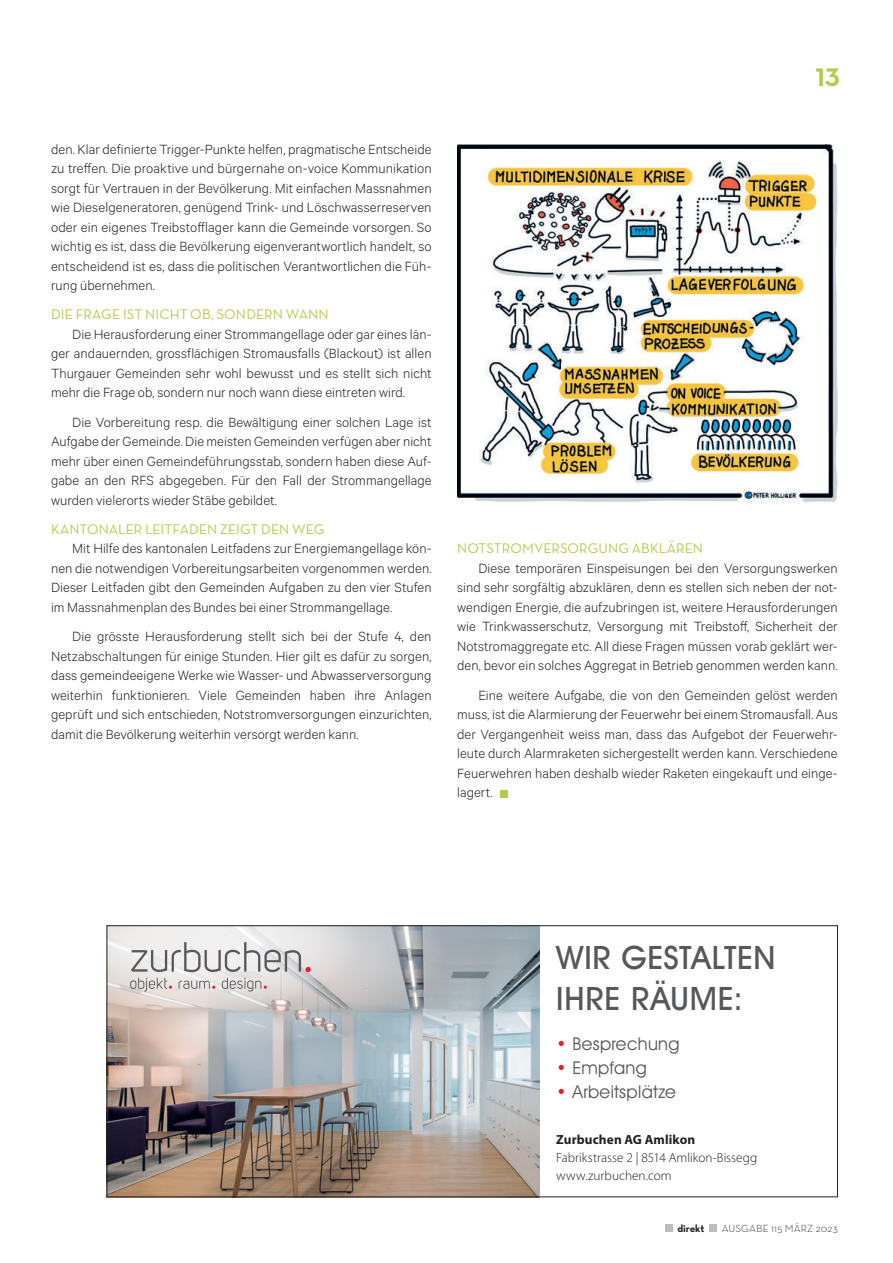
<style>
.page{position:relative;width:893px;height:1263px;background:#fff}
.page>*{position:absolute;margin:0;border:0;box-sizing:border-box;transform-origin:0 0}
.t1{font:500 32.4px/41.2px "Avant Garde IT Cby BT";letter-spacing:.02em;color:#57585a}
.t2{font:25.8px "Neutra Text Bold Alt";color:#b7c94c}
.t3{font:17.7px "Avant Garde IT Cby BT";letter-spacing:.02em;color:#57585a}
.t4{font:300 15px/19.5px "Calibre";letter-spacing:.005em;color:#231f20;text-align:justify}
.t5{font:14.25px "Neutra Text";color:#b7c94c}
.t6{font:300 13.2px/17.7px "Myriad Pro";color:#231f20}
.t7{font:700 13.2px "Myriad Pro";letter-spacing:.01em;color:#231f20}
.t8{font:300 10.5px "Neutra Text";letter-spacing:.015em;color:#231f20}
.t9{font:700 10.5px "Neutra Text";color:#231f20}
.s1{color:#ee1d23}
</style>
<div class="page">
<div style="left:665px;top:1224px;width:7px;height:8px;background:#bcbdc0"></div>
<div style="left:709px;top:1224px;width:8px;height:8px;background:#bcbdc0"></div>
<img style="left:109px;top:927px;width:430px;height:268px">
<svg style="left:109px;top:927px;width:339px;height:122px;background:#c9c8c9"></svg>
<div style="left:107px;top:925px;width:731px;height:272px;border:1px solid #231f20"></div>
<div style="left:500px;top:790px;width:7px;height:7px;background:#b7c94c"></div>
<img style="left:457px;top:145px;width:381px;height:357px">
<p class="t4" style="left:51px;top:139px;width:382px">den. Klar definierte Trigger-Punkte helfen, pragmatische Entscheide zu treffen. Die proaktive und bürgernahe on-voice Kommunikation sorgt für Vertrauen in der Bevölkerung. Mit einfachen Massnahmen wie Dieselgeneratoren, genügend Trink- und Löschwasserreserven oder ein eigenes Treibstofflager kann die Gemeinde vorsorgen. So wichtig es ist, dass die Bevölkerung eigenverantwortlich handelt, so entscheidend ist es, dass die politischen Verantwortlichen die Füh&shy;rung übernehmen.</p>
<p class="t5" style="left:51px;top:306px;width:279px">DIE FRAGE IST NICHT OB, SONDERN WANN</p>
<p class="t4" style="left:51px;top:324px;width:382px;text-indent:21px">Die Herausforderung einer Strommangellage oder gar eines län&shy;ger andauernden, grossflächigen Stromausfalls (Blackout) ist allen Thurgauer Gemeinden sehr wohl bewusst und es stellt sich nicht mehr die Frage ob, sondern nur noch wann diese eintreten wird.</p>
<p class="t4" style="left:51px;top:412px;width:382px;text-indent:21px">Die Vorbereitung resp. die Bewältigung einer solchen Lage ist Aufgabe der Gemeinde. Die meisten Gemeinden verfügen aber nicht mehr über einen Gemeindeführungsstab, sondern haben diese Auf&shy;gabe an den RFS abgegeben. Für den Fall der Strommangellage wurden vielerorts wieder Stäbe gebildet.</p>
<p class="t5" style="left:51px;top:520px;width:275px">KANTONALER LEITFADEN ZEIGT DEN WEG</p>
<p class="t4" style="left:51px;top:538px;width:382px;text-indent:21px">Mit Hilfe des kantonalen Leitfadens zur Energiemangellage kön&shy;nen die notwendigen Vorbereitungsarbeiten vorgenommen werden.<br>Dieser Leitfaden gibt den Gemeinden Aufgaben zu den vier Stufen im Massnahmenplan des Bundes bei einer Strommangellage.</p>
<p class="t4" style="left:51px;top:626px;width:382px;text-indent:21px">Die grösste Herausforderung stellt sich bei der Stufe 4, den Netzabschaltungen für einige Stunden. Hier gilt es dafür zu sorgen, dass gemeindeeigene Werke wie Wasser- und Abwasserversorgung weiterhin funktionieren. Viele Gemeinden haben ihre Anlagen geprüft und sich entschieden, Notstromversorgungen einzurichten, damit die Bevölkerung weiterhin versorgt werden kann.</p>
<h2 class="t2" style="left:815px;top:61px;width:26px">13</h2>
<p class="t5" style="left:457px;top:540px;width:247px">NOTSTROMVERSORGUNG ABKLÄREN</p>
<p class="t4" style="left:457px;top:558px;width:382px;text-indent:21px">Diese temporären Einspeisungen bei den Versorgungswerken sind sehr sorgfältig abzuklären, denn es stellen sich neben der not&shy;wendigen Energie, die aufzubringen ist, weitere Herausforderungen wie Trinkwasserschutz, Versorgung mit Treibstoff, Sicherheit der Notstromaggregate etc. All diese Fragen müssen vorab geklärt wer&shy;den, bevor ein solches Aggregat in Betrieb genommen werden kann.</p>
<p class="t4" style="left:457px;top:685px;width:382px;text-indent:21px">Eine weitere Aufgabe, die von den Gemeinden gelöst werden muss, ist die Alarmierung der Feuerwehr bei einem Stromausfall. Aus der Vergangenheit weiss man, dass das Aufgebot der Feuerwehr&shy;leute durch Alarmraketen sichergestellt werden kann. Verschiedene Feuerwehren haben deshalb wieder Raketen eingekauft und einge&shy;lagert.</p>
<h1 class="t1" style="left:556px;top:936px;width:221px">WIR GESTALTEN<br>IHRE RÄUME:</h1>
<p class="t3" style="left:556px;top:1033px;width:125px"><span class="s1">•</span> Besprechung</p>
<p class="t3" style="left:556px;top:1057px;width:92px"><span class="s1">•</span> Empfang</p>
<p class="t3" style="left:556px;top:1080px;width:121px"><span class="s1">•</span> Arbeitsplätze</p>
<p class="t7" style="left:556px;top:1131px;width:140px">Zurbuchen AG Amlikon</p>
<p class="t6" style="left:556px;top:1149px;width:203px">Fabrikstrasse 2 | 8514 Amlikon-Bissegg www.zurbuchen.com</p>
<p class="t9" style="left:677px;top:1222px;width:29px">direkt</p>
<p class="t8" style="left:722px;top:1222px;width:117px">AUSGABE 115 MÄRZ 2023</p>
</div>
